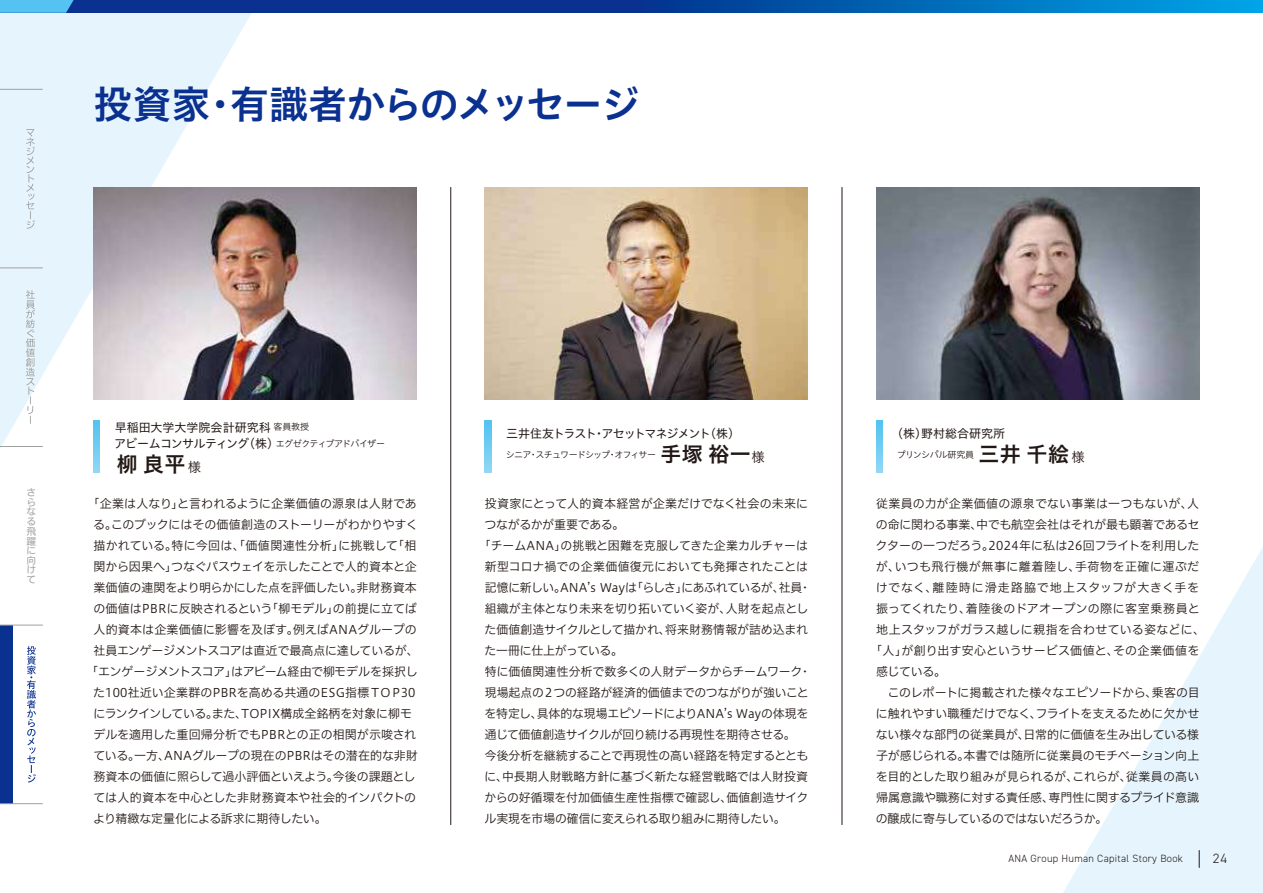
<style>
.page{position:relative;width:1263px;height:893px;background:#fff}
.page>*{position:absolute;margin:0;border:0;box-sizing:border-box;transform-origin:0 0}
.t1{font:39px "Hiragino UD Sans Std N W6";letter-spacing:-.04em;color:#0b3190}
.t2{font:21px "Hiragino UD Sans Std N W6";color:#221815}
.t3{font:300 13.5px "DIN2014";color:#221815}
.t4{font:12px "Hiragino UD Sans F Std N W3";letter-spacing:-.005em;color:#221815}
.t5{font:12px "Hiragino UD Sans F Std N W3";letter-spacing:-.025em;color:#221815}
.t6{font:12px "Hiragino UD Sans F Std N W3";letter-spacing:.02em;color:#221815}
.t7{font:12px "Hiragino UD Sans F Std N W3";letter-spacing:-.035em;color:#221815}
.t8{font:12px "Hiragino UD Sans F Std N W3";letter-spacing:.015em;color:#221815}
.t9{font:12px/16.5px "Hiragino UD Sans Std N W4";letter-spacing:-.005em;color:#221815}
.t10{font:12px "Hiragino UD Sans F Std N W3";letter-spacing:-.03em;color:#221815}
.t11{font:12px "Hiragino UD Sans F Std N W3";letter-spacing:.04em;color:#221815}
.t12{font:12px "Hiragino UD Sans F Std N W3";letter-spacing:.075em;color:#221815}
.t13{font:12px "Hiragino UD Sans Std N W4";letter-spacing:-.095em;color:#221815}
.t14{font:12px "Hiragino UD Sans F Std N W3";letter-spacing:-.04em;color:#221815}
.t15{font:12px "Hiragino UD Sans Std N W4";color:#221815}
.t16{font:300 10.5px "DIN2014";letter-spacing:.03em;color:#221815}
.t17{font:9.75px "Hiragino UD Sans F Std N W4";color:#9fa0a0}
.t18{font:9px "Hiragino UD Sans Std N W3";letter-spacing:-.08em;color:#221815}
.t19{font:9px "Hiragino UD Sans Std N W3";letter-spacing:-.045em;color:#221815}
.s1{font-family:"Hiragino UD Sans Std N W3";font-size:9px}
.s2{font-family:"Hiragino UD Sans Std N W3";font-size:13.5px}
.s3{font-family:"Hiragino UD Sans Std N W6";font-size:21px}
.s4{font-size:13.5px}
</style>
<div class="page">
<svg style="left:0;top:13px;width:251px;height:436px;fill:#e6f5fd"></svg>
<svg style="left:1063px;top:547px;width:200px;height:346px"></svg>
<svg style="left:1199px;top:850px;width:1px;height:17px"></svg>
<svg style="left:94px;top:421px;width:6px;height:51px"></svg>
<svg style="left:485px;top:421px;width:6px;height:51px"></svg>
<svg style="left:876px;top:421px;width:6px;height:51px"></svg>
<hr style="left:0;top:89px;width:43px;height:1px;background:#9fa0a0">
<div style="left:0;top:625px;width:13px;height:179px;background:#0b3190"></div>
<hr style="left:0;top:268px;width:43px;height:1px;background:#9fa0a0">
<hr style="left:0;top:446px;width:43px;height:1px;background:#9fa0a0">
<hr style="left:0;top:625px;width:43px;height:1px;background:#9fa0a0">
<hr style="left:0;top:803px;width:43px;height:1px;background:#9fa0a0">
<svg style="left:26px;top:129px;width:9px;height:100px"></svg>
<svg style="left:26px;top:290px;width:9px;height:134px"></svg>
<svg style="left:27px;top:646px;width:9px;height:137px"></svg>
<svg style="left:81px;top:0;width:1182px;height:13px;background:#0550a6"></svg>
<svg style="left:0;top:0;width:81px;height:13px"></svg>
<hr style="left:450px;top:187px;width:1px;height:638px;background:#221815">
<hr style="left:842px;top:187px;width:1px;height:638px;background:#221815">
<img style="left:94px;top:187px;width:323px;height:213px">
<img style="left:485px;top:187px;width:323px;height:213px">
<img style="left:876px;top:187px;width:323px;height:213px">
<h1 class="t1" style="left:94px;top:75px;width:548px">投資家・有識者からのメッセージ</h1>
<p class="t17" style="left:27px;top:485px;width:11px">さ</p>
<p class="t17" style="left:27px;top:495px;width:11px">ら</p>
<p class="t17" style="left:27px;top:504px;width:11px">な</p>
<p class="t17" style="left:27px;top:514px;width:11px">る</p>
<p class="t17" style="left:27px;top:524px;width:11px">飛</p>
<p class="t17" style="left:27px;top:533px;width:11px">躍</p>
<p class="t17" style="left:27px;top:543px;width:11px">に</p>
<p class="t17" style="left:27px;top:553px;width:11px">向</p>
<p class="t17" style="left:27px;top:562px;width:11px">け</p>
<p class="t17" style="left:27px;top:572px;width:11px">て</p>
<p class="t9" style="left:114px;top:418px;width:272px">早稲田大学大学院会計研究科<span class="s1">客員教授<br></span>アビームコンサルティング（株）<span class="s1">エグゼクティブアドバイザー</span></p>
<h2 class="t2" style="left:117px;top:448px;width:86px">柳良平<span class="s2">様</span></h2>
<p class="t4" style="left:88px;top:494px;width:331px">「企業は人なり」と言われるように企業価値の源泉は人財であ</p>
<p class="t4" style="left:93px;top:515px;width:326px">る。このブックにはその価値創造のストーリーがわかりやすく</p>
<p class="t6" style="left:94px;top:536px;width:325px">描かれている。特に今回は、「価値関連性分析」に挑戦して「相</p>
<p class="t5" style="left:94px;top:557px;width:325px">関から因果へ」つなぐパスウェイを示したことで人的資本と企</p>
<p class="t4" style="left:94px;top:578px;width:325px">業価値の連関をより明らかにした点を評価したい。非財務資本</p>
<p class="t4" style="left:93px;top:599px;width:325px">の価値はPBRに反映されるという「柳モデル」の前提に立てば</p>
<p class="t4" style="left:94px;top:620px;width:325px">人的資本は企業価値に影響を及ぼす。例えばANAグループの</p>
<p class="t10" style="left:94px;top:641px;width:327px">社員エンゲージメントスコアは直近で最高点に達しているが、</p>
<p class="t7" style="left:86px;top:662px;width:333px">「エンゲージメントスコア」はアビーム経由で柳モデルを採択し</p>
<p class="t8" style="left:93px;top:683px;width:324px">た100社近い企業群のPBRを高める共通のESG指標TOP30</p>
<p class="t4" style="left:94px;top:704px;width:320px">にランクインしている。また、TOPIX構成全銘柄を対象に柳モ</p>
<p class="t4" style="left:93px;top:725px;width:324px">デルを適用した重回帰分析でもPBRとの正の相関が示唆され</p>
<p class="t4" style="left:94px;top:746px;width:326px">ている。一方、ANAグループの現在のPBRはその潜在的な非財</p>
<p class="t4" style="left:93px;top:767px;width:324px">務資本の価値に照らして過小評価といえよう。今後の課題とし</p>
<p class="t4" style="left:94px;top:788px;width:324px">ては人的資本を中心とした非財務資本や社会的インパクトの</p>
<p class="t4" style="left:93px;top:809px;width:235px">より精緻な定量化による訴求に期待したい。</p>
<p class="t13" style="left:506px;top:424px;width:235px">三井住友トラスト・アセットマネジメント（株）</p>
<p class="t18" style="left:506px;top:448px;width:261px">シニア・スチュワードシップ・オフィサー <span class="s3">手塚裕一</span><span class="s4">様</span></p>
<p class="t4" style="left:485px;top:494px;width:325px">投資家にとって人的資本経営が企業だけでなく社会の未来に</p>
<p class="t7" style="left:484px;top:515px;width:141px">つながるかが重要である。</p>
<p class="t4" style="left:479px;top:536px;width:331px">「チームANA」の挑戦と困難を克服してきた企業カルチャーは</p>
<p class="t4" style="left:485px;top:557px;width:325px">新型コロナ禍での企業価値復元においても発揮されたことは</p>
<p class="t5" style="left:485px;top:578px;width:328px">記憶に新しい。ANAʼs Wayは「らしさ」にあふれているが、社員・</p>
<p class="t4" style="left:485px;top:599px;width:325px">組織が主体となり未来を切り拓いていく姿が、人財を起点とし</p>
<p class="t4" style="left:485px;top:620px;width:325px">た価値創造サイクルとして描かれ、将来財務情報が詰め込まれ</p>
<p class="t5" style="left:485px;top:641px;width:140px">た一冊に仕上がっている。</p>
<p class="t4" style="left:485px;top:662px;width:328px">特に価値関連性分析で数多くの人財データからチームワーク・</p>
<p class="t4" style="left:485px;top:683px;width:325px">現場起点の２つの経路が経済的価値までのつながりが強いこと</p>
<p class="t4" style="left:484px;top:704px;width:325px">を特定し、具体的な現場エピソードによりANAʼs Wayの体現を</p>
<p class="t7" style="left:485px;top:725px;width:312px">通じて価値創造サイクルが回り続ける再現性を期待させる。</p>
<p class="t4" style="left:485px;top:746px;width:325px">今後分析を継続することで再現性の高い経路を特定するととも</p>
<p class="t4" style="left:485px;top:767px;width:325px">に、中長期人財戦略方針に基づく新たな経営戦略では人財投資</p>
<p class="t4" style="left:485px;top:788px;width:325px">からの好循環を付加価値生産性指標で確認し、価値創造サイク</p>
<p class="t5" style="left:485px;top:809px;width:302px">ル実現を市場の確信に変えられる取り組みに期待したい。</p>
<p class="t15" style="left:891px;top:424px;width:115px">（株）野村総合研究所</p>
<p class="t19" style="left:897px;top:448px;width:190px">プリンシパル研究員 <span class="s3">三井千絵</span><span class="s4">様</span></p>
<p class="t8" style="left:876px;top:494px;width:325px">従業員の力が企業価値の源泉でない事業は一つもないが、人</p>
<p class="t5" style="left:876px;top:515px;width:325px">の命に関わる事業、中でも航空会社はそれが最も顕著であるセ</p>
<p class="t4" style="left:876px;top:536px;width:325px">クターの一つだろう。2024年に私は26回フライトを利用した</p>
<p class="t11" style="left:876px;top:557px;width:325px">が、いつも飛行機が無事に離着陸し、手荷物を正確に運ぶだ</p>
<p class="t12" style="left:876px;top:578px;width:325px">けでなく、離陸時に滑走路脇で地上スタッフが大きく手を</p>
<p class="t6" style="left:876px;top:599px;width:325px">振ってくれたり、着陸後のドアオープンの際に客室乗務員と</p>
<p class="t6" style="left:876px;top:620px;width:331px">地上スタッフがガラス越しに親指を合わせている姿などに、</p>
<p class="t6" style="left:870px;top:641px;width:331px">「人」が創り出す安心というサービス価値と、その企業価値を</p>
<p class="t4" style="left:876px;top:662px;width:72px">感じている。</p>
<p class="t4" style="left:888px;top:683px;width:313px">このレポートに掲載された様々なエピソードから、乗客の目</p>
<p class="t4" style="left:876px;top:704px;width:325px">に触れやすい職種だけでなく、フライトを支えるために欠かせ</p>
<p class="t4" style="left:876px;top:725px;width:325px">ない様々な部門の従業員が、日常的に価値を生み出している様</p>
<p class="t4" style="left:876px;top:746px;width:325px">子が感じられる。本書では随所に従業員のモチベーション向上</p>
<p class="t4" style="left:876px;top:767px;width:325px">を目的とした取り組みが見られるが、これらが、従業員の高い</p>
<p class="t4" style="left:876px;top:788px;width:325px">帰属意識や職務に対する責任感、専門性に関するプライド意識</p>
<p class="t14" style="left:876px;top:809px;width:233px">の醸成に寄与しているのではないだろうか。</p>
<p class="t16" style="left:1008px;top:852px;width:176px">ANA Group Human Capital Story Book</p>
<p class="t3" style="left:1213px;top:850px;width:16px">24</p>
</div>
